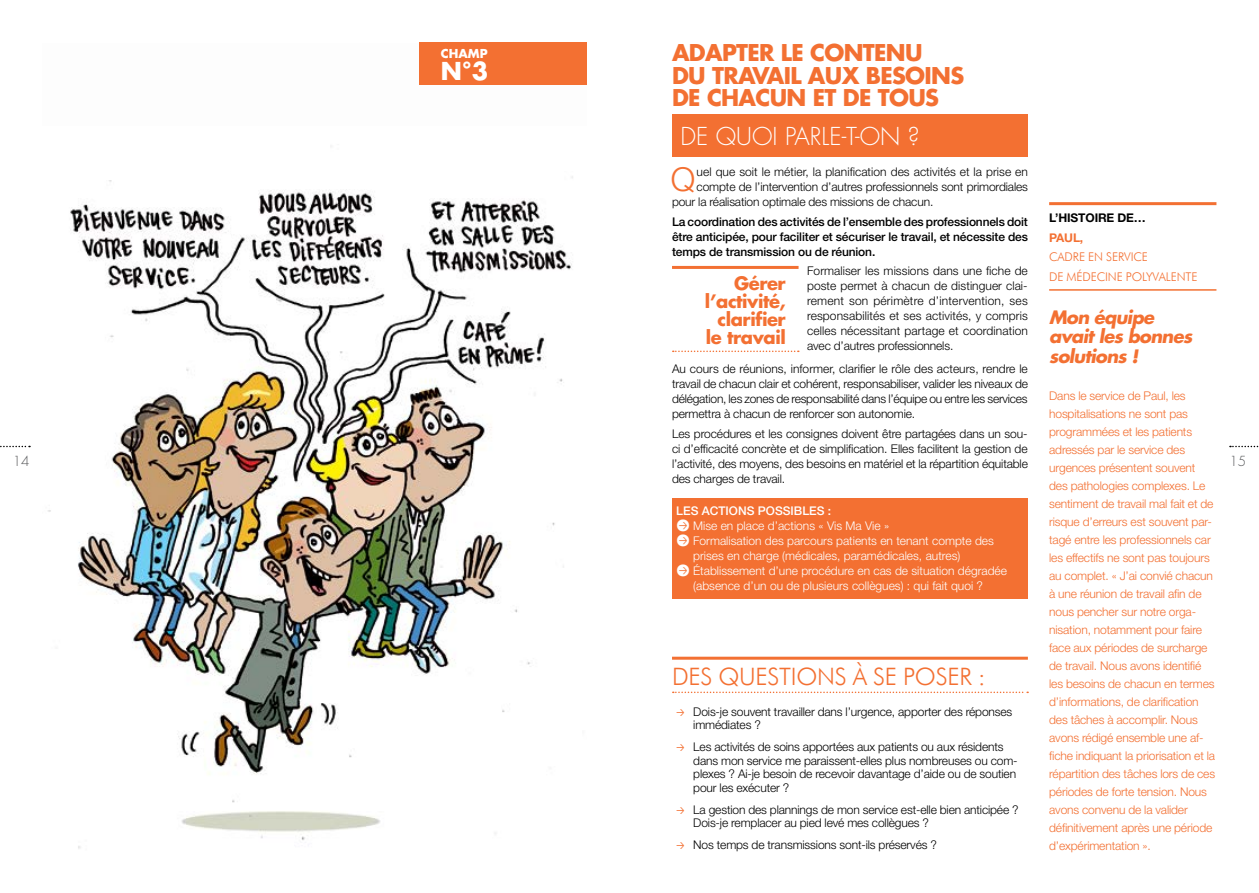
<style>
.page{position:relative;width:1259px;height:893px;background:#fff}
.page>*{position:absolute;margin:0;border:0;box-sizing:border-box;transform-origin:0 0}
.t1{font:300 33px "Helvetica Neue LT Std";color:#f37032}
.t2{font:300 24px "Futura BT";letter-spacing:-.01em;color:#f37032}
.t3{font:300 24px "Futura Std";color:#fff}
.t4{font:700 24px "Futura Std";color:#fff}
.t5{font:700 22.5px/22.5px "Futura Std";letter-spacing:-.03em;color:#f37032}
.t6{font:700 18px/18px "Futura Std";letter-spacing:-.025em;color:#f37032;text-align:right}
.t7{font:italic 700 18px/19.5px "Futura Std";letter-spacing:-.04em;color:#f37032}
.t8{font:300 13.5px "Futura Std";color:#58595b}
.t9{font:300 12px/15px "Helvetica Neue LT Std";letter-spacing:-.01em;color:#000;text-align:justify}
.t10{font:300 12px/18px "Helvetica Neue LT Std";letter-spacing:-.01em;color:#f37032}
.t11{font:300 12px "Helvetica Neue LT Std";color:#fff}
.t12{font:500 12px/15px "Helvetica Neue LT Std";letter-spacing:-.01em;color:#000;text-align:justify}
.t13{font:300 12px/19.5px "Futura BT";letter-spacing:-.01em;color:#f37032}
.t14{font:500 12px "Helvetica Neue LT Std";color:#fff}
.t15{font:700 12px "Helvetica Neue LT Std";letter-spacing:-.01em;color:#000}
.t16{font:700 12px "Helvetica Neue LT Std";color:#f37032}
.t17{font:700 12px "Futura Std";color:#fff}
.s1{font-family:"Ecam";font-weight:400;font-size:15px}
.s2{font-family:"Ecam";font-weight:400;color:#f37032}
</style>
<div class="page">
<hr style="left:672px;top:657px;width:356px;height:3px;background:#f37032">
<svg style="left:673px;top:692px;width:355px;height:1px"></svg>
<hr style="left:1049px;top:202px;width:167px;height:3px;background:#f37032">
<hr style="left:1049px;top:289px;width:167px;height:2px;background:#f37032">
<hr style="left:672px;top:266px;width:126px;height:3px;background:#f37032">
<svg style="left:673px;top:351px;width:126px;height:1px"></svg>
<div style="left:672px;top:498px;width:356px;height:101px;background:#f37032"></div>
<img style="left:48px;top:176px;width:525px;height:673px">
<div style="left:420px;top:43px;width:167px;height:42px;background:#f37032"></div>
<div style="left:672px;top:114px;width:356px;height:43px;background:#f37032"></div>
<svg style="left:0;top:446px;width:30px;height:1px"></svg>
<svg style="left:1230px;top:446px;width:29px;height:1px"></svg>
<p class="t17" style="left:441px;top:45px;width:48px">CHAMP</p>
<h2 class="t4" style="left:441px;top:55px;width:49px">N°3</h2>
<h3 class="t5" style="left:672px;top:41px;width:294px">ADAPTER LE CONTENU<br>DU TRAVAIL AUX BESOINS<br>DE CHACUN ET DE TOUS</h3>
<h2 class="t3" style="left:680px;top:122px;width:241px">DE QUOI PARLE-T-ON ?</h2>
<h1 class="t1" style="left:671px;top:159px;width:26px">Q</h1>
<p class="t9" style="left:696px;top:164px;width:333px">uel que soit le métier, la planification des activités et la prise en</p>
<p class="t9" style="left:696px;top:179px;width:333px">compte de l’intervention d’autres professionnels sont primordiales</p>
<p class="t9" style="left:672px;top:194px;width:263px">pour la réalisation optimale des missions de chacun.</p>
<p class="t12" style="left:672px;top:214px;width:357px">La coordination des activités de l’ensemble des professionnels doit être anticipée, pour faciliter et sécuriser le travail, et nécessite des temps de transmission ou de réunion.</p>
<p class="t9" style="left:807px;top:263px;width:222px">Formaliser les missions dans une fiche de poste permet à chacun de distinguer clai&shy;rement son périmètre d’intervention, ses responsabilités et ses activités, y compris celles nécessitant partage et coordination avec d’autres professionnels.</p>
<p class="t9" style="left:672px;top:361px;width:357px">Au cours de réunions, informer, clarifier le rôle des acteurs, rendre le travail de chacun clair et cohérent, responsabiliser, valider les niveaux de délégation, les zones de responsabilité dans l’équipe ou entre les services permettra à chacun de renforcer son autonomie.</p>
<p class="t9" style="left:672px;top:426px;width:357px">Les procédures et les consignes doivent être partagées dans un sou&shy;ci d’efficacité concrète et de simplification. Elles facilitent la gestion de l’activité, des moyens, des besoins en matériel et la répartition équitable des charges de travail.</p>
<p class="t15" style="left:1049px;top:210px;width:98px">L’HISTOIRE DE…</p>
<p class="t16" style="left:1049px;top:230px;width:36px">PAUL,</p>
<p class="t13" style="left:1049px;top:247px;width:150px">CADRE EN SERVICE<br>DE MÉDECINE POLYVALENTE</p>
<h3 class="t7" style="left:1049px;top:308px;width:145px">Mon équipe avait les bonnes solutions !</h3>
<p class="t10" style="left:1049px;top:387px;width:167px">Dans le service de Paul, les hospitalisations ne sont pas programmées et les patients adressés par le service des urgences présentent souvent des pathologies complexes. Le sentiment de travail mal fait et de risque d’erreurs est souvent par&shy;tagé entre les professionnels car les effectifs ne sont pas toujours au complet. « J’ai convié chacun à une réunion de travail afin de nous pencher sur notre orga&shy;nisation, notamment pour faire face aux périodes de surcharge de travail. Nous avons identifié les besoins de chacun en termes d’informations, de clarification des tâches à accomplir. Nous avons rédigé ensemble une af&shy;fiche indiquant la priorisation et la répartition des tâches lors de ces périodes de forte tension. Nous avons convenu de la valider définitivement après une période d’expérimentation ».</p>
<h3 class="t6" style="left:705px;top:274px;width:82px">Gérer l’activité, clarifier le travail</h3>
<p class="t8" style="left:13px;top:453px;width:18px">14</p>
<p class="t8" style="left:1229px;top:453px;width:18px">15</p>
<p class="t14" style="left:676px;top:504px;width:156px">LES ACTIONS POSSIBLES :</p>
<p class="t11" style="left:676px;top:519px;width:214px"><span class="s1">&gt;</span> Mise en place d’actions « Vis Ma Vie »</p>
<p class="t11" style="left:676px;top:534px;width:319px"><span class="s1">&gt;</span> Formalisation des parcours patients en tenant compte des</p>
<p class="t11" style="left:693px;top:549px;width:268px">prises en charge (médicales, paramédicales, autres)</p>
<p class="t11" style="left:676px;top:564px;width:332px"><span class="s1">&gt;</span> Établissement d’une procédure en cas de situation dégradée</p>
<p class="t11" style="left:693px;top:579px;width:291px">(absence d’un ou de plusieurs collègues) : qui fait quoi ?</p>
<h2 class="t2" style="left:672px;top:662px;width:315px">DES QUESTIONS À SE POSER :</h2>
<p class="t9" style="left:693px;top:704px;width:321px;line-height:13.5px;text-indent:-17px"><span class="s2">&gt;</span> Dois-je souvent travailler dans l’urgence, apporter des réponses immédiates ?</p>
<p class="t9" style="left:693px;top:740px;width:326px;line-height:13.5px;text-align:left;text-indent:-17px"><span class="s2">&gt;</span> Les activités de soins apportées aux patients ou aux résidents dans mon service me paraissent-elles plus nombreuses ou com&shy;plexes ? Ai-je besoin de recevoir davantage d’aide ou de soutien pour les exécuter ?</p>
<p class="t9" style="left:693px;top:802px;width:327px;line-height:13.5px;text-indent:-17px"><span class="s2">&gt;</span> La gestion des plannings de mon service est-elle bien anticipée ?<br>Dois-je remplacer au pied levé mes collègues ?</p>
<p class="t9" style="left:676px;top:837px;width:262px"><span class="s2">&gt;</span> Nos temps de transmissions sont-ils préservés ?</p>
</div>
